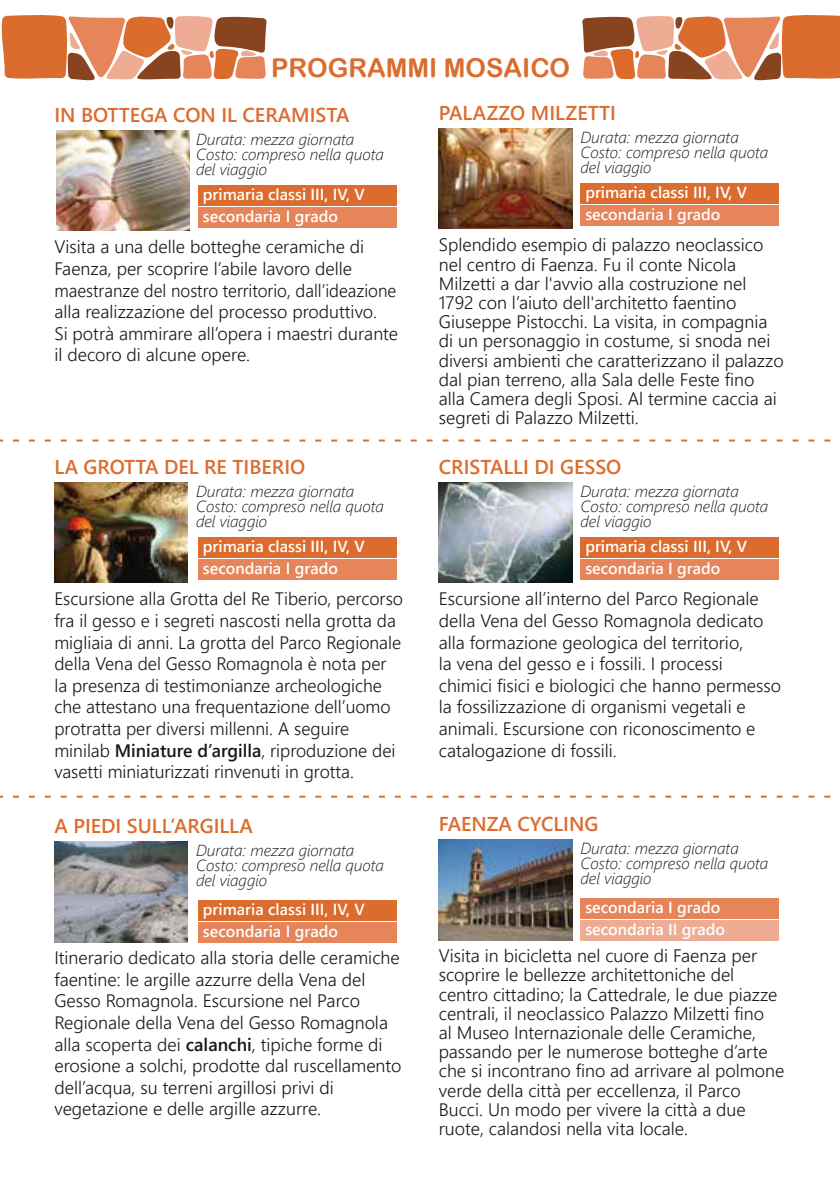
<style>
.page{position:relative;width:840px;height:1191px;background:#fff}
.page>*{position:absolute;margin:0;border:0;box-sizing:border-box;transform-origin:0 0}
.t1{font:26px "Arial Rounded MT Bold";color:#dc6c2e}
.t2{font:600 20px "Segoe UI";color:#dc6c2e}
.t3{font:300 18px/21.6px "Segoe UI";color:#1a171c}
.t4{font:italic 300 16px/15.2px "Segoe UI";color:#1a171c}
.t5{font:600 16px/22px "Segoe UI";color:#fff}
.s1{font-weight:600}
</style>
<div class="page">
<img style="left:56px;top:131px;width:134px;height:99px">
<div style="left:198px;top:185px;width:198px;height:20px;background:#dc6c2e"></div>
<div style="left:198px;top:207px;width:198px;height:20px;background:#e6845a"></div>
<img style="left:438px;top:129px;width:134px;height:99px">
<div style="left:580px;top:183px;width:198px;height:20px;background:#dc6c2e"></div>
<div style="left:580px;top:205px;width:198px;height:20px;background:#e6845a"></div>
<img style="left:54px;top:482px;width:134px;height:100px">
<div style="left:198px;top:537px;width:198px;height:20px;background:#dc6c2e"></div>
<div style="left:198px;top:559px;width:198px;height:20px;background:#e6845a"></div>
<img style="left:438px;top:482px;width:134px;height:100px">
<div style="left:580px;top:537px;width:198px;height:20px;background:#dc6c2e"></div>
<div style="left:580px;top:559px;width:198px;height:20px;background:#e6845a"></div>
<img style="left:54px;top:841px;width:134px;height:101px">
<div style="left:198px;top:900px;width:198px;height:20px;background:#dc6c2e"></div>
<div style="left:198px;top:922px;width:198px;height:20px;background:#e6845a"></div>
<img style="left:438px;top:839px;width:134px;height:101px">
<div style="left:580px;top:898px;width:198px;height:20px;background:#e6845a"></div>
<div style="left:580px;top:920px;width:198px;height:20px;background:#efac95"></div>
<svg style="left:0;top:795px;width:831px;height:2px"></svg>
<svg style="left:0;top:439px;width:831px;height:2px"></svg>
<svg style="left:1px;top:15px;width:265px;height:66px;background:#d88b65"></svg>
<svg style="left:582px;top:15px;width:257px;height:66px;background:#d78b65"></svg>
<h1 class="t1" style="left:271px;top:52px;width:300px">PROGRAMMI MOSAICO</h1>
<p class="t2" style="left:54px;top:96px;width:296px">IN BOTTEGA CON IL CERAMISTA</p>
<p class="t4" style="left:196px;top:129px;width:189px">Durata: mezza giornata<br>Costo: compreso nella quota del viaggio</p>
<p class="t5" style="left:203px;top:182px;width:163px">primaria classi III, IV, V secondaria I grado</p>
<p class="t3" style="left:54px;top:234px;width:345px">Visita a una delle botteghe ceramiche di Faenza, per scoprire l’abile lavoro delle maestranze del nostro territorio, dall’ideazione alla realizzazione del processo produttivo.<br>Si potrà ammirare all’opera i maestri durante il decoro di alcune opere.</p>
<p class="t2" style="left:54px;top:448px;width:252px">LA GROTTA DEL RE TIBERIO</p>
<p class="t4" style="left:196px;top:481px;width:189px">Durata: mezza giornata<br>Costo: compreso nella quota del viaggio</p>
<p class="t5" style="left:203px;top:534px;width:163px">primaria classi III, IV, V secondaria I grado</p>
<p class="t3" style="left:54px;top:586px;width:350px">Escursione alla Grotta del Re Tiberio, percorso fra il gesso e i segreti nascosti nella grotta da migliaia di anni. La grotta del Parco Regionale della Vena del Gesso Romagnola è nota per la presenza di testimonianze archeologiche che attestano una frequentazione dell’uomo protratta per diversi millenni. A seguire minilab <span class="s1">Miniature d’argilla</span>, riproduzione dei vasetti miniaturizzati rinvenuti in grotta.</p>
<p class="t2" style="left:54px;top:807px;width:200px">A PIEDI SULL’ARGILLA</p>
<p class="t4" style="left:196px;top:840px;width:189px">Durata: mezza giornata<br>Costo: compreso nella quota del viaggio</p>
<p class="t5" style="left:203px;top:897px;width:163px">primaria classi III, IV, V secondaria I grado</p>
<p class="t3" style="left:54px;top:945px;width:348px">Itinerario dedicato alla storia delle ceramiche faentine: le argille azzurre della Vena del Gesso Romagnola. Escursione nel Parco Regionale della Vena del Gesso Romagnola alla scoperta dei <span class="s1">calanchi</span>, tipiche forme di erosione a solchi, prodotte dal ruscellamento dell’acqua, su terreni argillosi privi di vegetazione e delle argille azzurre.</p>
<p class="t2" style="left:438px;top:94px;width:179px">PALAZZO MILZETTI</p>
<p class="t4" style="left:580px;top:127px;width:189px">Durata: mezza giornata<br>Costo: compreso nella quota del viaggio</p>
<p class="t5" style="left:585px;top:180px;width:163px">primaria classi III, IV, V secondaria I grado</p>
<p class="t3" style="left:438px;top:234px;width:346px;line-height:19.2px">Splendido esempio di palazzo neoclassico nel centro di Faenza. Fu il conte Nicola Milzetti a dar l'avvio alla costruzione nel 1792 con l’aiuto dell'architetto faentino Giuseppe Pistocchi. La visita, in compagnia di un personaggio in costume, si snoda nei diversi ambienti che caratterizzano il palazzo dal pian terreno, alla Sala delle Feste fino alla Camera degli Sposi. Al termine caccia ai segreti di Palazzo Milzetti.</p>
<p class="t2" style="left:438px;top:448px;width:184px">CRISTALLI DI GESSO</p>
<p class="t4" style="left:580px;top:481px;width:189px">Durata: mezza giornata<br>Costo: compreso nella quota del viaggio</p>
<p class="t5" style="left:585px;top:534px;width:163px">primaria classi III, IV, V secondaria I grado</p>
<p class="t3" style="left:438px;top:586px;width:343px">Escursione all’interno del Parco Regionale della Vena del Gesso Romagnola dedicato alla formazione geologica del territorio,<br>la vena del gesso e i fossili. I processi<br>chimici fisici e biologici che hanno permesso la fossilizzazione di organismi vegetali e animali. Escursione con riconoscimento e catalogazione di fossili.</p>
<p class="t2" style="left:438px;top:805px;width:161px">FAENZA CYCLING</p>
<p class="t4" style="left:580px;top:838px;width:189px">Durata: mezza giornata<br>Costo: compreso nella quota del viaggio</p>
<p class="t5" style="left:585px;top:895px;width:136px">secondaria I grado</p>
<p class="t3" style="left:438px;top:944px;width:347px;line-height:19.2px">Visita in bicicletta nel cuore di Faenza per scoprire le bellezze architettoniche del centro cittadino; la Cattedrale, le due piazze centrali, il neoclassico Palazzo Milzetti fino<br>al Museo Internazionale delle Ceramiche, passando per le numerose botteghe d’arte che si incontrano fino ad arrivare al polmone verde della città per eccellenza, il Parco Bucci. Un modo per vivere la città a due ruote, calandosi nella vita locale.</p>
<p class="t5" style="left:585px;top:917px;width:141px">secondaria II grado</p>
</div>
